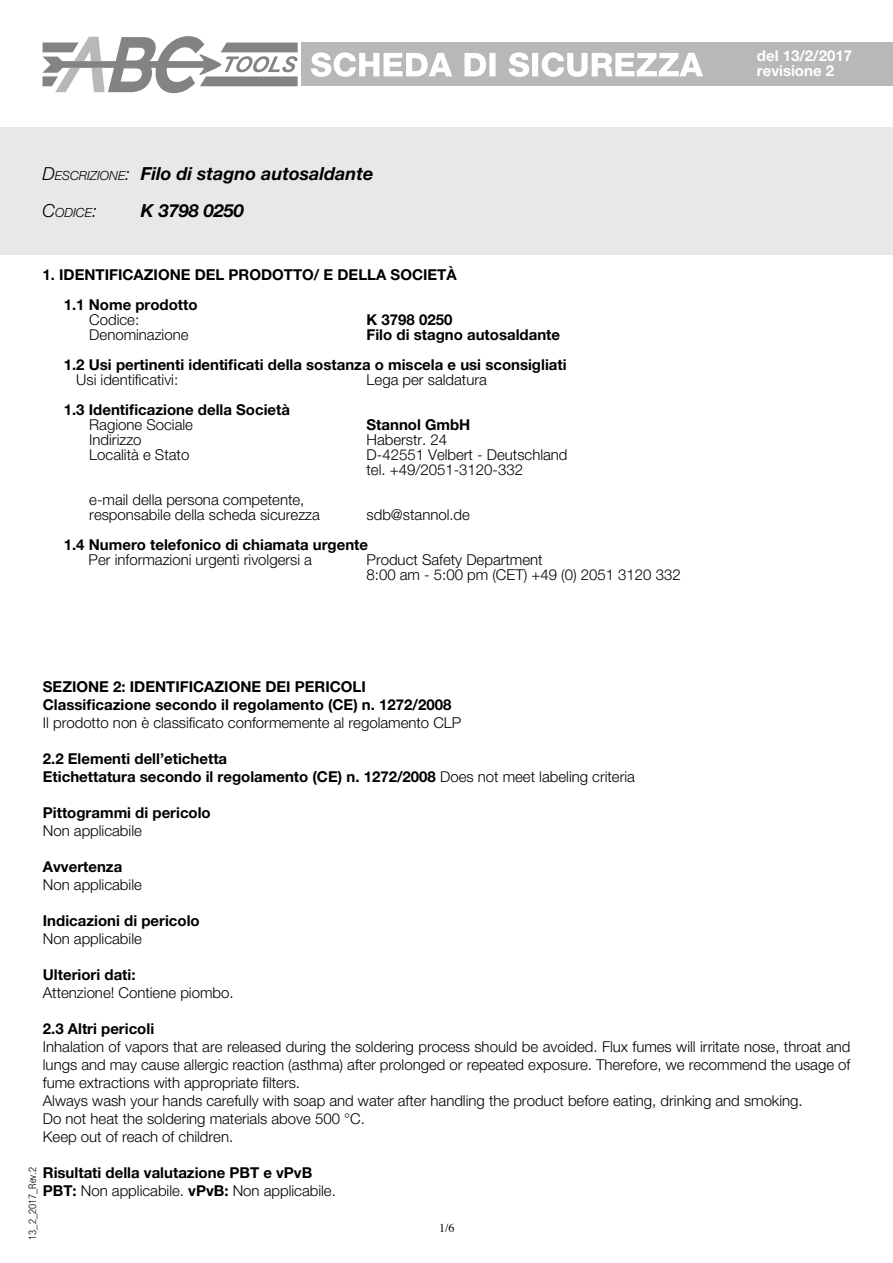
<style>
.page{position:relative;width:893px;height:1263px;background:#fff}
.page>*{position:absolute;margin:0;border:0;box-sizing:border-box;transform-origin:0 0}
.t1{font:italic 700 18px/37.5px "Helvetica Amos";color:#000}
.t2{font:300 15px/18px "Helvetica Amos";color:#000;text-align:justify}
.t3{font:700 15px "Helvetica Amos";color:#000}
.t4{font:700 15px "Helvetica Amos";color:#fff}
.t5{font:italic 300 12.6px "Helvetica Amos";color:#000}
.t6{font:12px "Times";color:#000}
.t7{font:300 10.5px "Helvetica Amos Cond";color:#000}
.s1{font-weight:300}
.s2{font-weight:300;font-size:12.6px}
.s3{font-size:18px}
.s4{font-weight:700}
</style>
<div class="page">
<svg style="left:43px;top:36px;width:255px;height:57px"></svg>
<div style="left:301px;top:43px;width:592px;height:43px;background:#b8b8b8"></div>
<div style="left:0;top:128px;width:893px;height:127px;background:#e8e8e8"></div>
<svg style="left:311px;top:52px;width:392px;height:25px"></svg>
<p class="t1" style="left:43px;top:155px;width:332px"><span class="s1">D</span><span class="s2">ESCRIZIONE</span><span class="s1">:</span> Filo di stagno autosaldante</p>
<p class="t5" style="left:43px;top:206px;width:56px"><span class="s3">C</span>ODICE<span class="s3">:</span></p>
<p class="t1" style="left:141px;top:192px;width:105px">K 3798 0250</p>
<p class="t1" style="left:141px;top:155px;width:120px">X<br>X XXXX XXXX</p>
<p class="t3" style="left:43px;top:266px;width:416px">1. IDENTIFICAZIONE DEL PRODOTTO/ E DELLA SOCIETÀ</p>
<p class="t3" style="left:64px;top:296px;width:135px">1.1 Nome prodotto</p>
<p class="t2" style="left:89px;top:311px;width:51px">Codice:</p>
<p class="t3" style="left:367px;top:311px;width:87px">K 3798 0250</p>
<p class="t2" style="left:89px;top:326px;width:101px">Denominazione</p>
<p class="t3" style="left:367px;top:326px;width:195px">Filo di stagno autosaldante</p>
<p class="t3" style="left:64px;top:356px;width:504px">1.2 Usi pertinenti identificati della sostanza o miscela e usi sconsigliati</p>
<p class="t2" style="left:76px;top:371px;width:103px">Usi identificativi:</p>
<p class="t2" style="left:367px;top:371px;width:122px">Lega per saldatura</p>
<p class="t3" style="left:64px;top:401px;width:228px">1.3 Identificazione della Società</p>
<p class="t2" style="left:89px;top:416px;width:105px">Ragione Sociale</p>
<p class="t3" style="left:367px;top:416px;width:105px">Stannol GmbH</p>
<p class="t2" style="left:89px;top:431px;width:54px">Indirizzo</p>
<p class="t2" style="left:367px;top:431px;width:82px">Haberstr. 24</p>
<p class="t2" style="left:89px;top:446px;width:102px">Località e Stato</p>
<p class="t2" style="left:367px;top:446px;width:202px">D-42551 Velbert - Deutschland</p>
<p class="t2" style="left:367px;top:461px;width:158px">tel. +49/2051-3120-332</p>
<p class="t2" style="left:89px;top:491px;width:217px">e-mail della persona competente,</p>
<p class="t2" style="left:89px;top:506px;width:232px">responsabile della scheda sicurezza</p>
<p class="t2" style="left:367px;top:506px;width:105px">sdb@stannol.de</p>
<p class="t3" style="left:64px;top:536px;width:306px">1.4 Numero telefonico di chiamata urgente</p>
<p class="t2" style="left:89px;top:551px;width:225px">Per informazioni urgenti rivolgersi a</p>
<p class="t2" style="left:367px;top:551px;width:178px">Product Safety Department</p>
<p class="t2" style="left:367px;top:566px;width:316px">8:00 am - 5:00 pm (CET) +49 (0) 2051 3120 332</p>
<p class="t4" style="left:757px;top:47px;width:97px">del 13/2/2017</p>
<p class="t4" style="left:757px;top:62px;width:79px">revisione 2</p>
<p class="t3" style="left:43px;top:678px;width:324px">SEZIONE 2: IDENTIFICAZIONE DEI PERICOLI</p>
<p class="t3" style="left:43px;top:696px;width:410px">Classificazione secondo il regolamento (CE) n. 1272/2008</p>
<p class="t2" style="left:43px;top:714px;width:420px">Il prodotto non è classificato conformemente al regolamento CLP</p>
<p class="t3" style="left:43px;top:750px;width:186px">2.2 Elementi dell’etichetta</p>
<p class="t3" style="left:43px;top:768px;width:594px">Etichettatura secondo il regolamento (CE) n. 1272/2008 <span class="s1">Does not meet labeling criteria</span></p>
<p class="t3" style="left:43px;top:804px;width:169px">Pittogrammi di pericolo</p>
<p class="t2" style="left:43px;top:822px;width:100px">Non applicabile</p>
<p class="t3" style="left:43px;top:858px;width:81px">Avvertenza</p>
<p class="t2" style="left:43px;top:876px;width:100px">Non applicabile</p>
<p class="t3" style="left:43px;top:912px;width:158px">Indicazioni di pericolo</p>
<p class="t2" style="left:43px;top:930px;width:100px">Non applicabile</p>
<p class="t3" style="left:43px;top:966px;width:94px">Ulteriori dati:</p>
<p class="t2" style="left:43px;top:984px;width:192px">Attenzione! Contiene piombo.</p>
<p class="t3" style="left:43px;top:1020px;width:113px">2.3 Altri pericoli</p>
<p class="t2" style="left:43px;top:1038px;width:809px">Inhalation of vapors that are released during the soldering process should be avoided. Flux fumes will irritate nose, throat and lungs and may cause allergic reaction (asthma) after prolonged or repeated exposure. Therefore, we recommend the usage of fume extractions with appropriate filters.</p>
<p class="t2" style="left:43px;top:1092px;width:761px">Always wash your hands carefully with soap and water after handling the product before eating, drinking and smoking.</p>
<p class="t2" style="left:43px;top:1110px;width:323px">Do not heat the soldering materials above 500 °C.</p>
<p class="t2" style="left:43px;top:1128px;width:192px">Keep out of reach of children.</p>
<p class="t3" style="left:43px;top:1164px;width:271px">Risultati della valutazione PBT e vPvB</p>
<p class="t2" style="left:43px;top:1182px;width:294px"><span class="s4">PBT:</span> Non applicabile. <span class="s4">vPvB:</span> Non applicabile.</p>
<p class="t7" style="left:26px;top:1239px;width:74px;rotate:-90deg">13_2_2017_Rev.2</p>
<p class="t6" style="left:439px;top:1217px;width:17px">1/6</p>
</div>
